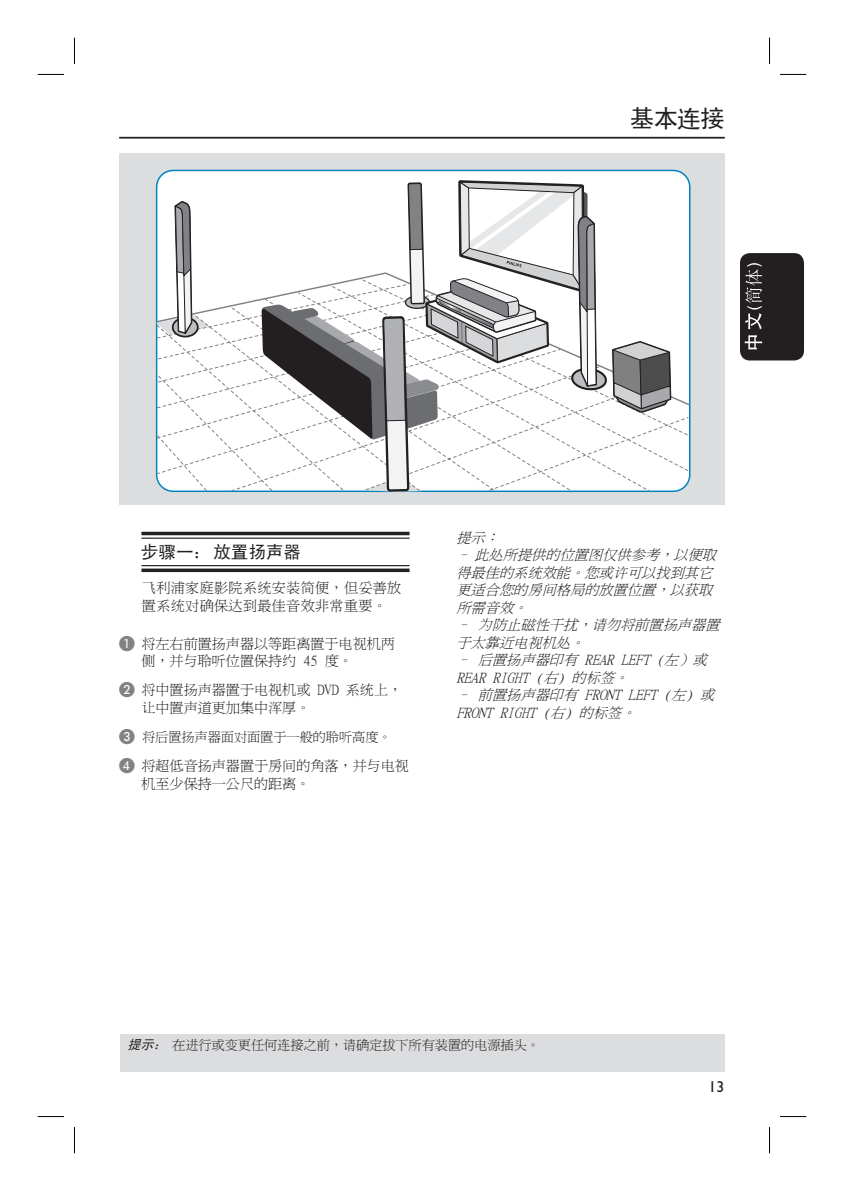
<style>
.page{position:relative;width:844px;height:1191px;background:#fff}
.page>*{position:absolute;margin:0;border:0;box-sizing:border-box;transform-origin:0 0}
.t1{font:24.5px "Sim Hei";color:#231f20}
.t2{font:17.5px "Sim Hei";color:#231f20}
.t3{font:15.75px "Gill Sans Std";color:#231f20}
.t4{font:italic 14px/17.5px "Ming Li U";letter-spacing:.015em;color:#231f20}
.t5{font:14px/17.5px "Ming Li U";letter-spacing:.005em;color:#231f20}
.t6{font:14px/17.5px "Ming Li U";letter-spacing:.03em;color:#231f20}
.t7{font:13.12px "Ming Li U";color:#231f20}
.s1{font-family:"Philips Pi Roman";font-size:15.75px;color:#808285}
.s2{font-family:"Sim Hei";font-style:italic}
</style>
<div class="page">
<div style="left:739px;top:253px;width:64px;height:107px;background:#231f20;border-radius:10px"></div>
<svg style="left:744px;top:263px;width:18px;height:86px"></svg>
<hr style="left:141px;top:532px;width:268px;height:3px;background:#231f20">
<hr style="left:141px;top:537px;width:268px;height:2px;background:#231f20">
<hr style="left:141px;top:565px;width:268px;height:1px;background:#231f20">
<svg style="left:141px;top:568px;width:268px;height:4px"></svg>
<hr style="left:119px;top:137px;width:605px;height:2px;background:#231f20">
<div style="left:120px;top:1034px;width:604px;height:37px;background:#dcdddf"></div>
<div style="left:119px;top:154px;width:605px;height:351px;background:#dcdddf"></div>
<div style="left:156px;top:170px;width:534px;height:322px;background:#fff;border:1px solid #0084be;border-radius:17px"></div>
<svg style="left:156px;top:200px;width:53px;height:123px"></svg>
<svg style="left:261px;top:136px;width:411px;height:357px"></svg>
<svg style="left:155px;top:323px;width:533px;height:168px"></svg>
<svg style="left:38px;top:74px;width:26px;height:1px"></svg>
<svg style="left:780px;top:74px;width:26px;height:1px"></svg>
<svg style="left:38px;top:1116px;width:26px;height:1px"></svg>
<svg style="left:780px;top:1116px;width:26px;height:1px"></svg>
<svg style="left:74px;top:38px;width:1px;height:26px"></svg>
<svg style="left:74px;top:1127px;width:1px;height:26px"></svg>
<svg style="left:769px;top:38px;width:1px;height:26px"></svg>
<svg style="left:769px;top:1127px;width:1px;height:26px"></svg>
<h1 class="t1" style="left:629px;top:106px;width:96px">基本连接</h1>
<p class="t2" style="left:141px;top:542px;width:161px">步骤一： 放置扬声器</p>
<p class="t6" style="left:142px;top:579px;width:261px">飞利浦家庭影院系统安装简便，但妥善放置系统对确保达到最佳音效非常重要。</p>
<p class="t5" style="left:141px;top:634px;width:255px;text-indent:-22px"><span class="s1">A</span> 将左右前置扬声器以等距离置于电视机两侧，并与聆听位置保持约 45 度。</p>
<p class="t5" style="left:141px;top:681px;width:262px;text-indent:-22px"><span class="s1">B</span> 将中置扬声器置于电视机或 DVD 系统上，让中置声道更加集中浑厚。</p>
<p class="t7" style="left:119px;top:730px;width:274px"><span class="s1">C</span> 将后置扬声器面对面置于一般的聆听高度。</p>
<p class="t5" style="left:141px;top:757px;width:269px;text-indent:-22px"><span class="s1">D</span> 将超低音扬声器置于房间的角落，并与电视机至少保持一公尺的距离。</p>
<p class="t4" style="left:456px;top:528px;width:48px">提示：</p>
<p class="t4" style="left:456px;top:546px;width:261px">– 此处所提供的位置图仅供参考，以便取得最佳的系统效能。您或许可以找到其它更适合您的房间格局的放置位置，以获取所需音效。</p>
<p class="t4" style="left:456px;top:616px;width:268px">– 为防止磁性干扰，请勿将前置扬声器置于太靠近电视机处。</p>
<p class="t4" style="left:456px;top:651px;width:255px">– 后置扬声器印有 REAR LEFT (左）或<br>REAR RIGHT (右) 的标签。</p>
<p class="t4" style="left:456px;top:686px;width:262px">– 前置扬声器印有 FRONT LEFT (左) 或<br>FRONT RIGHT (右) 的标签。</p>
<p class="t7" style="left:127px;top:1038px;width:414px"><span class="s2">提示：</span> 在进行或变更任何连接之前，请确定拔下所有装置的电源插头。</p>
<p class="t3" style="left:708px;top:1080px;width:17px">13</p>
</div>
